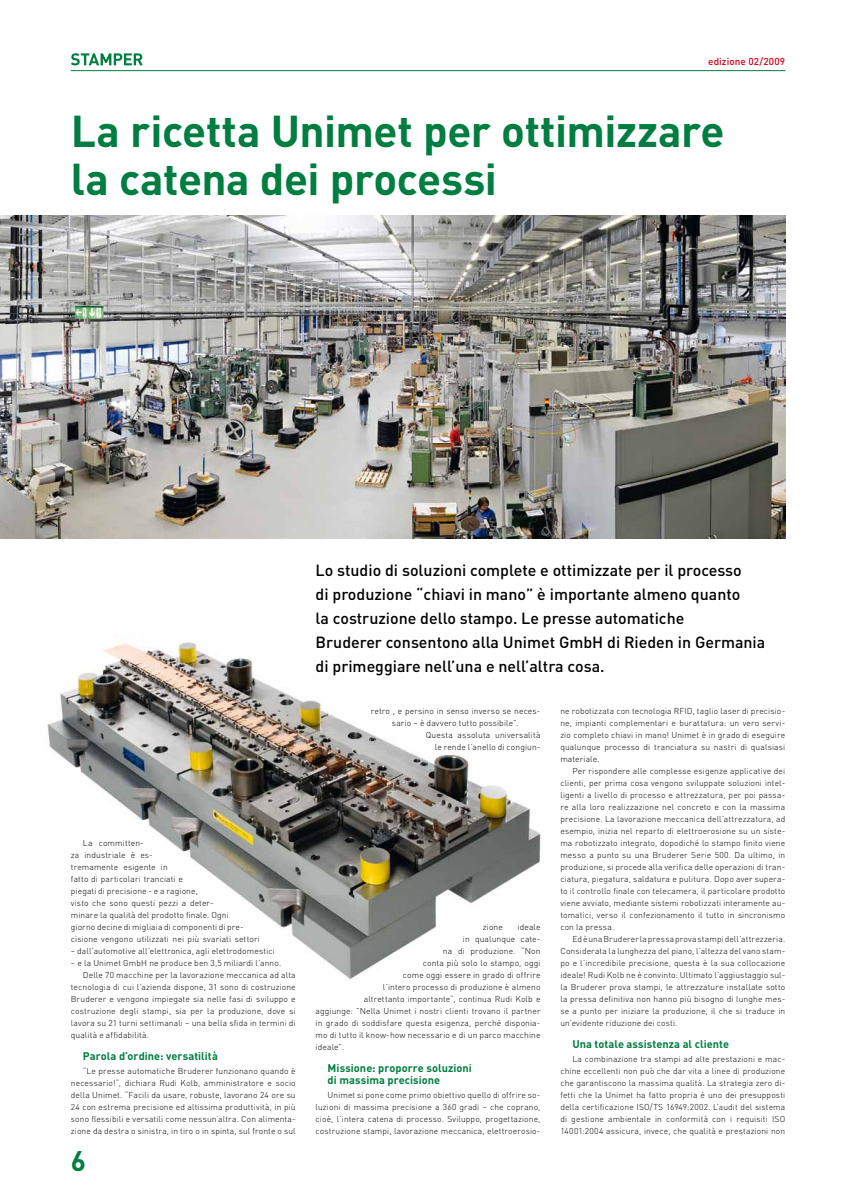
<style>
.page{position:relative;width:842px;height:1191px;background:#fff}
.page>*{position:absolute;margin:0;border:0;box-sizing:border-box;transform-origin:0 0}
.t1{font:700 44px/48px "DIN";letter-spacing:-.01em;color:#007d40}
.t2{font:700 28px "DIN";color:#007d40}
.t3{font:500 16px/24px "DIN";color:#000}
.t4{font:700 11px/12px "DIN";letter-spacing:.005em;color:#007d40}
.t5{font:500 10px "DIN";letter-spacing:.005em;color:#d10019}
.t6{font:300 8.5px/12px "DIN";letter-spacing:.015em;color:#000;text-align:justify}
</style>
<div class="page">
<img style="left:47px;top:636px;width:494px;height:343px">
<hr style="left:71px;top:70px;width:714px;height:1px;background:#007d40">
<svg style="left:71px;top:53px;width:72px;height:12px"></svg>
<img style="left:0;top:216px;width:785px;height:323px">
<p class="t5" style="left:708px;top:55px;width:79px">edizione 02/2009</p>
<h1 class="t1" style="left:71px;top:105px;width:655px">La ricetta Unimet per ottimizzare la catena dei processi</h1>
<p class="t6" style="left:71px;top:836px;width:190px;text-align:left;text-indent:12px">La committen-<br>za industriale è es-<br>tremamente esigente in<br>fatto di particolari tranciati e<br>piegati di precisione - e a ragione,<br>visto che sono questi pezzi a deter-<br>minare la qualità del prodotto finale. Ogni<br>giorno decine di migliaia di componenti di pre&shy;cisione vengono utilizzati nei più svariati settori</p>
<p class="t6" style="left:71px;top:944px;width:205px">– dall’automotive all’elettronica, agli elettrodomestici</p>
<p class="t6" style="left:71px;top:956px;width:212px">– e la Unimet GmbH ne produce ben 3,5 miliardi l’anno.</p>
<p class="t6" style="left:83px;top:968px;width:214px">Delle 70 macchine per la lavorazione meccanica ad alta</p>
<p class="t6" style="left:71px;top:980px;width:226px">tecnologia di cui l’azienda dispone, 31 sono di costruzione</p>
<p class="t6" style="left:71px;top:992px;width:226px">Bruderer e vengono impiegate sia nelle fasi di sviluppo e</p>
<p class="t6" style="left:71px;top:1004px;width:226px">costruzione degli stampi, sia per la produzione, dove si</p>
<p class="t6" style="left:71px;top:1016px;width:226px">lavora su 21 turni settimanali – una bella sfida in termini di</p>
<p class="t6" style="left:71px;top:1028px;width:80px">qualità e affidabilità.</p>
<p class="t4" style="left:83px;top:1049px;width:136px">Parola d’ordine: versatilità</p>
<p class="t6" style="left:71px;top:1064px;width:226px;text-indent:12px">“Le presse automatiche Bruderer funzionano quando è necessario!“, dichiara Rudi Kolb, amministratore e socio della Unimet. “Facili da usare, robuste, lavorano 24 ore su 24 con estrema precisione ed altissima produttività, in più sono flessibili e versatili come nessun’altra. Con alimenta&shy;zione da destra o sinistra, in tiro o in spinta, sul fronte o sul</p>
<h2 class="t2" style="left:71px;top:1142px;width:17px">6</h2>
<p class="t3" style="left:316px;top:558px;width:451px">Lo studio di soluzioni complete e ottimizzate per il processo<br>di produzione “chiavi in mano” è importante almeno quanto<br>la costruzione dello stampo. Le presse automatiche<br>Bruderer consentono alla Unimet GmbH di Rieden in Germania di primeggiare nell’una e nell’altra cosa.</p>
<p class="t6" style="left:371px;top:704px;width:171px">retro , e persino in senso inverso se neces-</p>
<p class="t6" style="left:392px;top:716px;width:128px">sario – è davvero tutto possibile”.</p>
<p class="t6" style="left:426px;top:728px;width:116px">Questa assoluta universalità</p>
<p class="t6" style="left:435px;top:740px;width:106px">le rende l’anello di congiun-</p>
<p class="t6" style="left:483px;top:920px;width:22px">zione</p>
<p class="t6" style="left:517px;top:920px;width:25px">ideale</p>
<p class="t6" style="left:463px;top:932px;width:79px">in qualunque cate-</p>
<p class="t6" style="left:443px;top:944px;width:99px">na di produzione. “Non</p>
<p class="t6" style="left:423px;top:956px;width:119px">conta più solo lo stampo, oggi</p>
<p class="t6" style="left:403px;top:968px;width:139px">come oggi essere in grado di offrire</p>
<p class="t6" style="left:383px;top:980px;width:159px">l’intero processo di produzione è almeno</p>
<p class="t6" style="left:364px;top:992px;width:178px">altrettanto importante“, continua Rudi Kolb e</p>
<p class="t6" style="left:316px;top:1004px;width:226px">aggiunge: ”Nella Unimet i nostri clienti trovano il partner</p>
<p class="t6" style="left:316px;top:1016px;width:226px">in grado di soddisfare questa esigenza, perché disponia-</p>
<p class="t6" style="left:316px;top:1028px;width:226px">mo di tutto il know-how necessario e di un parco macchine</p>
<p class="t6" style="left:316px;top:1040px;width:30px">ideale”.</p>
<p class="t4" style="left:328px;top:1061px;width:146px">M issione: proporre soluzioni di massima precisione</p>
<p class="t6" style="left:316px;top:1088px;width:226px;text-indent:12px">Unimet si pone come primo obiettivo quello di offrire so&shy;luzioni di massima precisione a 360 gradi – che coprano, cioè, l’intera catena di processo. Sviluppo, progettazione, costruzione stampi, lavorazione meccanica, elettroerosio-</p>
<p class="t6" style="left:560px;top:704px;width:226px;text-align:left">ne robotizzata con tecnologia RFID, taglio laser di precisio&shy;ne, impianti complementari e burattatura: un vero servi&shy;zio completo chiavi in mano! Unimet è in grado di eseguire qualunque processo di tranciatura su nastri di qualsiasi materiale.</p>
<p class="t6" style="left:560px;top:764px;width:226px;text-indent:12px">Per rispondere alle complesse esigenze applicative dei clienti, per prima cosa vengono sviluppate soluzioni intel&shy;ligenti a livello di processo e attrezzatura, per poi passa&shy;re alla loro realizzazione nel concreto e con la massima precisione. La lavorazione meccanica dell’attrezzatura, ad esempio, inizia nel reparto di elettroerosione su un siste&shy;ma robotizzato integrato, dopodiché lo stampo finito viene messo a punto su una Bruderer Serie 500. Da ultimo, in produzione, si procede alla verifica delle operazioni di tran&shy;ciatura, piegatura, saldatura e pulitura. Dopo aver supera&shy;to il controllo finale con telecamera, il particolare prodotto viene avviato, mediante sistemi robotizzati interamente au&shy;tomatici, verso il confezionamento il tutto in sincronismo con la pressa.</p>
<p class="t6" style="left:560px;top:932px;width:226px;text-indent:12px">Ed è una Bruderer la pressa prova stampi dell’attrezzeria.<br>Considerata la lunghezza del piano, l’altezza del vano stam&shy;po e l’incredibile precisione, questa è la sua collocazione ideale! Rudi Kolb ne è convinto: Ultimato l’aggiustaggio sul&shy;la Bruderer prova stampi, le attrezzature installate sotto la pressa definitiva non hanno più bisogno di lunghe mes&shy;se a punto per iniziare la produzione, il che si traduce in un’evidente riduzione dei costi.</p>
<p class="t4" style="left:572px;top:1037px;width:158px">Una totale assistenza al cliente</p>
<p class="t6" style="left:560px;top:1052px;width:226px;text-indent:12px">La combinazione tra stampi ad alte prestazioni e mac&shy;chine eccellenti non può che dar vita a linee di produzione che garantiscono la massima qualità. La strategia zero di&shy;fetti che la Unimet ha fatto propria è uno dei presupposti della certificazione ISO/TS 16949:2002. L’audit del sistema di gestione ambientale in conformità con i requisiti ISO 14001:2004 assicura, invece, che qualità e prestazioni non</p>
</div>
